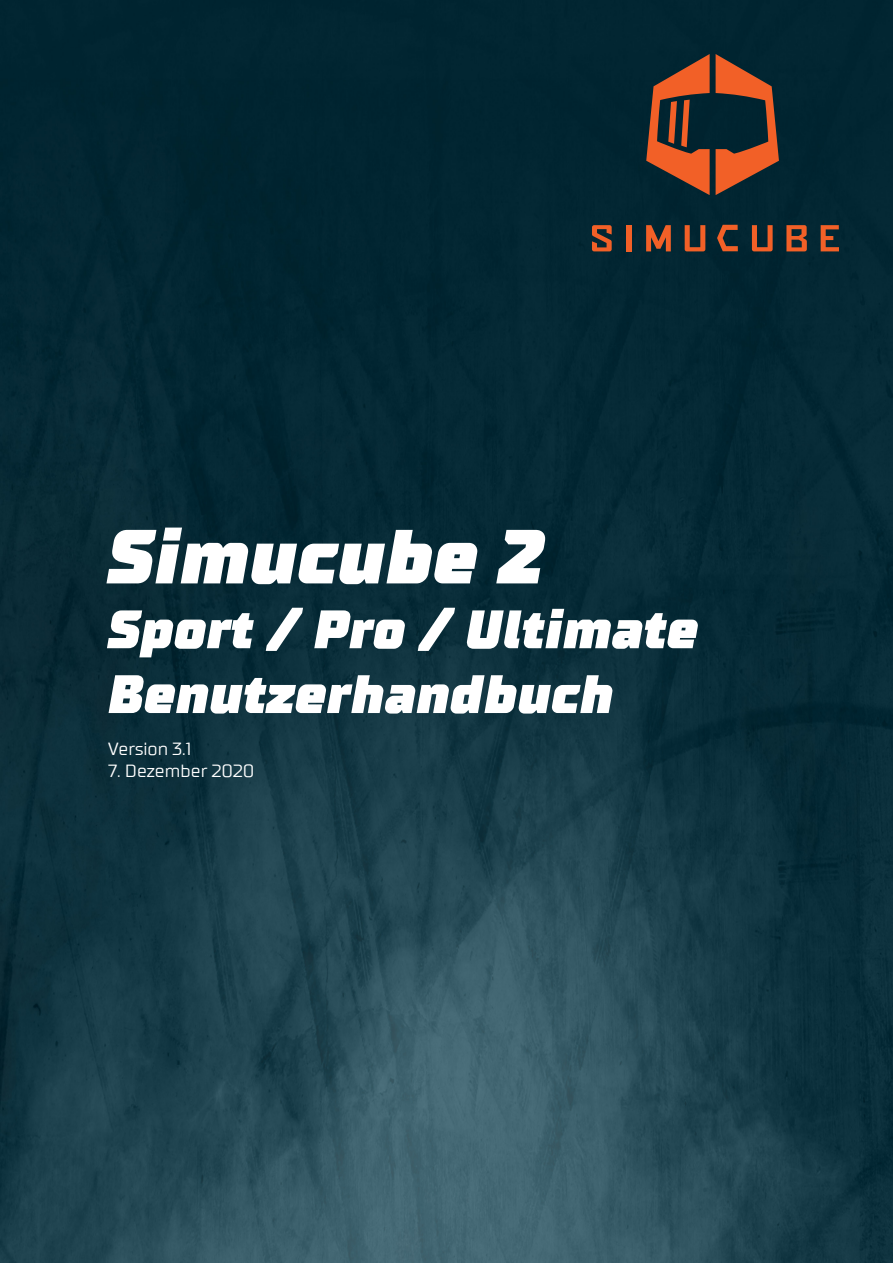
<style>
.page{position:relative;width:893px;height:1263px;background:#fff}
.page>*{position:absolute;margin:0;border:0;box-sizing:border-box;transform-origin:0 0}
.t1{font:italic 900 76.5px "TT Supermolot";color:#fff}
.t2{font:italic 900 54px "TT Supermolot";color:#fff}
.t3{font:18px "TT Supermolot";color:#fff}
</style>
<div class="page">
<img style="left:0;top:0;width:893px;height:1263px">
<svg style="left:716px;top:54px;width:63px;height:141px;background:#643d2c"></svg>
<svg style="left:646px;top:54px;width:64px;height:141px;background:#71402c"></svg>
<svg style="left:592px;top:225px;width:20px;height:26px"></svg>
<div style="left:626px;top:225px;width:5px;height:26px;background:#f26027"></div>
<svg style="left:646px;top:225px;width:25px;height:26px"></svg>
<svg style="left:685px;top:225px;width:20px;height:26px"></svg>
<svg style="left:752px;top:225px;width:21px;height:26px"></svg>
<svg style="left:786px;top:225px;width:21px;height:26px"></svg>
<svg style="left:821px;top:225px;width:18px;height:26px"></svg>
<svg style="left:717px;top:225px;width:21px;height:26px"></svg>
<p class="t1" style="left:108px;top:508px;width:437px">Simucube 2</p>
<p class="t2" style="left:108px;top:595px;width:592px">Sport / Pro / Ultimate</p>
<p class="t2" style="left:108px;top:659px;width:507px">Benutzerhandbuch</p>
<p class="t3" style="left:108px;top:738px;width:85px">Version 3.1</p>
<p class="t3" style="left:108px;top:759px;width:148px">7. Dezember 2020</p>
</div>
